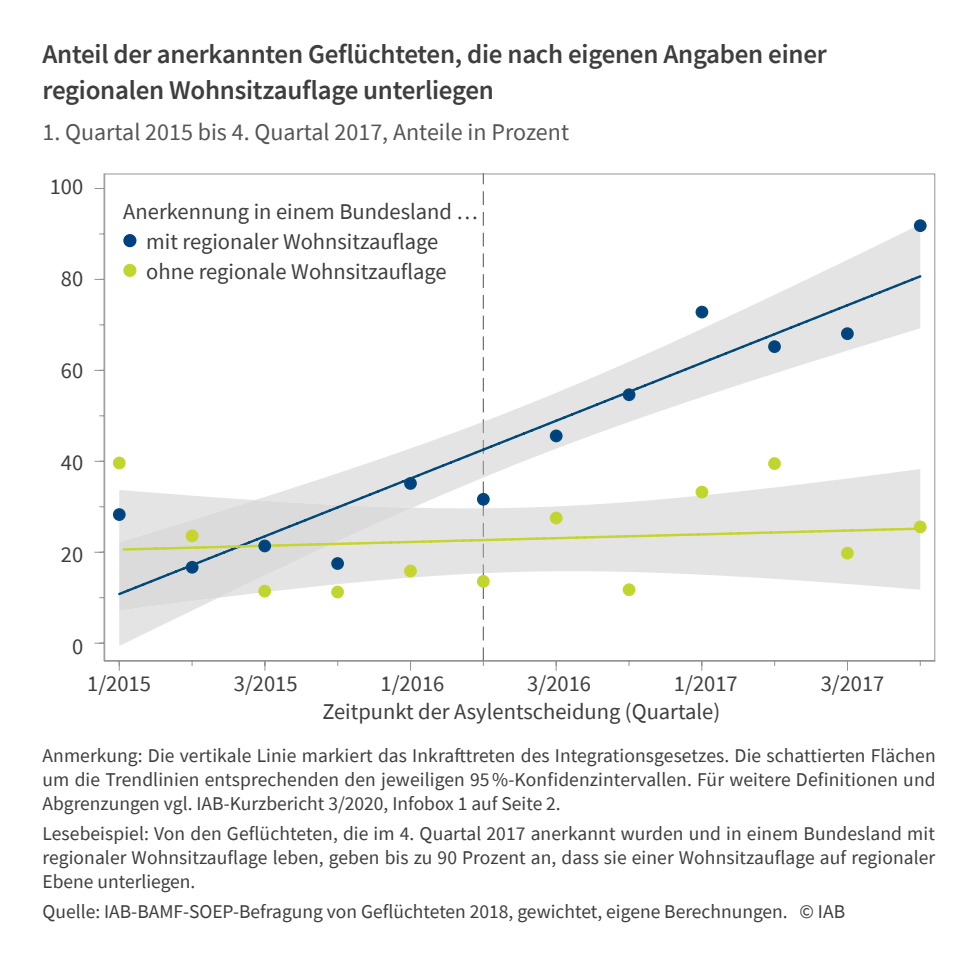
<style>
.page{position:relative;width:978px;height:961px;background:#fff}
.page>*{position:absolute;margin:0;border:0;box-sizing:border-box;transform-origin:0 0}
.t1{font:600 27px/36px "Source Sans Pro";letter-spacing:-.01em;color:#3e3e3f}
.t2{font:24px "Source Sans Pro";color:#545557}
.t3{font:22.5px/27.6px "Source Sans Pro";color:#3e3e3f}
.t4{font:19.5px/24px "Source Sans Pro";color:#3e3e3f;text-align:justify}
</style>
<div class="page">
<svg style="left:483px;top:191px;width:1px;height:14px"></svg>
<svg style="left:483px;top:212px;width:1px;height:12px"></svg>
<svg style="left:482px;top:224px;width:438px;height:49px"></svg>
<div style="left:113px;top:457px;width:13px;height:12px;border:2px solid #c5d52d;border-radius:50%"></div>
<div style="left:914px;top:521px;width:13px;height:12px;border:2px solid #c5d52d;border-radius:50%"></div>
<hr style="left:104px;top:173px;width:1px;height:488px;background:#939598">
<hr style="left:104px;top:661px;width:831px;height:1px;background:#939598">
<svg style="left:116px;top:273px;width:806px;height:322px"></svg>
<svg style="left:119px;top:481px;width:806px;height:190px"></svg>
<div style="left:114px;top:509px;width:11px;height:11px;background:#014081;border-radius:50%"></div>
<div style="left:113px;top:508px;width:13px;height:13px;border:2px solid #014a79;border-radius:50%"></div>
<div style="left:332px;top:558px;width:11px;height:11px;background:#014081;border-radius:50%"></div>
<div style="left:331px;top:557px;width:13px;height:13px;border:2px solid #014978;border-radius:50%"></div>
<div style="left:259px;top:586px;width:11px;height:10px;background:#bed630;border-radius:50%"></div>
<div style="left:258px;top:585px;width:13px;height:13px;border:2px solid #c5d52d;border-radius:50%"></div>
<div style="left:259px;top:541px;width:11px;height:10px;background:#014081;border-radius:50%"></div>
<div style="left:258px;top:540px;width:13px;height:12px;border:2px solid #014978;border-radius:50%"></div>
<div style="left:187px;top:562px;width:10px;height:11px;background:#014081;border-radius:50%"></div>
<div style="left:186px;top:561px;width:13px;height:13px;border:2px solid #014978;border-radius:50%"></div>
<div style="left:405px;top:478px;width:11px;height:11px;background:#014081;border-radius:50%"></div>
<div style="left:404px;top:477px;width:13px;height:13px;border:2px solid #014978;border-radius:50%"></div>
<div style="left:478px;top:494px;width:11px;height:11px;background:#014081;border-radius:50%"></div>
<div style="left:477px;top:493px;width:13px;height:13px;border:2px solid #014978;border-radius:50%"></div>
<div style="left:551px;top:431px;width:11px;height:10px;background:#014081;border-radius:50%"></div>
<div style="left:550px;top:430px;width:13px;height:12px;border:2px solid #014978;border-radius:50%"></div>
<div style="left:624px;top:389px;width:10px;height:11px;background:#014081;border-radius:50%"></div>
<div style="left:623px;top:388px;width:12px;height:13px;border:2px solid #014978;border-radius:50%"></div>
<div style="left:697px;top:307px;width:10px;height:10px;background:#014081;border-radius:50%"></div>
<div style="left:696px;top:306px;width:12px;height:12px;border:2px solid #014978;border-radius:50%"></div>
<div style="left:769px;top:341px;width:11px;height:11px;background:#014081;border-radius:50%"></div>
<div style="left:768px;top:340px;width:13px;height:13px;border:2px solid #014978;border-radius:50%"></div>
<div style="left:842px;top:328px;width:11px;height:11px;background:#014081;border-radius:50%"></div>
<div style="left:841px;top:327px;width:13px;height:13px;border:2px solid #014978;border-radius:50%"></div>
<div style="left:915px;top:220px;width:11px;height:11px;background:#014081;border-radius:50%"></div>
<div style="left:914px;top:219px;width:13px;height:13px;border:2px solid #014978;border-radius:50%"></div>
<div style="left:124px;top:265px;width:11px;height:11px;background:#bed630;border-radius:50%"></div>
<div style="left:123px;top:264px;width:13px;height:13px;border:2px solid #c5d52d;border-radius:50%"></div>
<div style="left:124px;top:235px;width:11px;height:11px;background:#014081;border-radius:50%"></div>
<div style="left:123px;top:234px;width:13px;height:13px;border:2px solid #014081;border-radius:50%"></div>
<h1 class="t1" style="left:43px;top:36px;width:786px">Anteil der anerkannten Geflüchteten, die nach eigenen Angaben einer regionalen Wohnsitzauflage unterliegen</h1>
<p class="t2" style="left:43px;top:117px;width:528px">1. Quartal 2015 bis 4. Quartal 2017, Anteile in Prozent</p>
<p class="t3" style="left:50px;top:173px;width:35px">100</p>
<p class="t3" style="left:61px;top:265px;width:24px">80</p>
<p class="t3" style="left:61px;top:357px;width:24px">60</p>
<p class="t3" style="left:61px;top:448px;width:24px">40</p>
<p class="t3" style="left:61px;top:540px;width:24px">20</p>
<p class="t3" style="left:72px;top:632px;width:13px">0</p>
<p class="t3" style="left:123px;top:198px;width:356px">Anerkennung in einem Bundesland …</p>
<p class="t3" style="left:146px;top:257px;width:302px">ohne regionale Wohnsitzauflage</p>
<p class="t3" style="left:146px;top:227px;width:294px">mit regionaler Wohnsitzauflage</p>
<p class="t3" style="left:87px;top:670px;width:65px">1/2015</p>
<p class="t3" style="left:234px;top:670px;width:65px">3/2015</p>
<p class="t3" style="left:381px;top:670px;width:65px">1/2016</p>
<p class="t3" style="left:322px;top:670px;width:399px;text-indent:205px">3/2016<br>Zeitpunkt der Asylentscheidung (Quartale)</p>
<p class="t3" style="left:674px;top:670px;width:65px">1/2017</p>
<p class="t3" style="left:821px;top:670px;width:65px">3/2017</p>
<p class="t4" style="left:43px;top:744px;width:895px">Anmerkung: Die vertikale Linie markiert das Inkrafttreten des Integrationsgesetzes. Die schattierten Flächen um die Trendlinien entsprechenden den jeweiligen 95 %-Konfidenzintervallen. Für weitere Definitionen und Abgrenzungen vgl. IAB-Kurzbericht 3/2020, Infobox 1 auf Seite 2.</p>
<p class="t4" style="left:43px;top:822px;width:894px">Lesebeispiel: Von den Geflüchteten, die im 4. Quartal 2017 anerkannt wurden und in einem Bundesland mit regionaler Wohnsitzauflage leben, geben bis zu 90 Prozent an, dass sie einer Wohnsitzauflage auf regionaler Ebene unterliegen.</p>
<p class="t4" style="left:43px;top:900px;width:804px">Quelle: IAB-BAMF-SOEP-Befragung von Geflüchteten 2018, gewichtet, eigene Berechnungen. © IAB</p>
</div>
